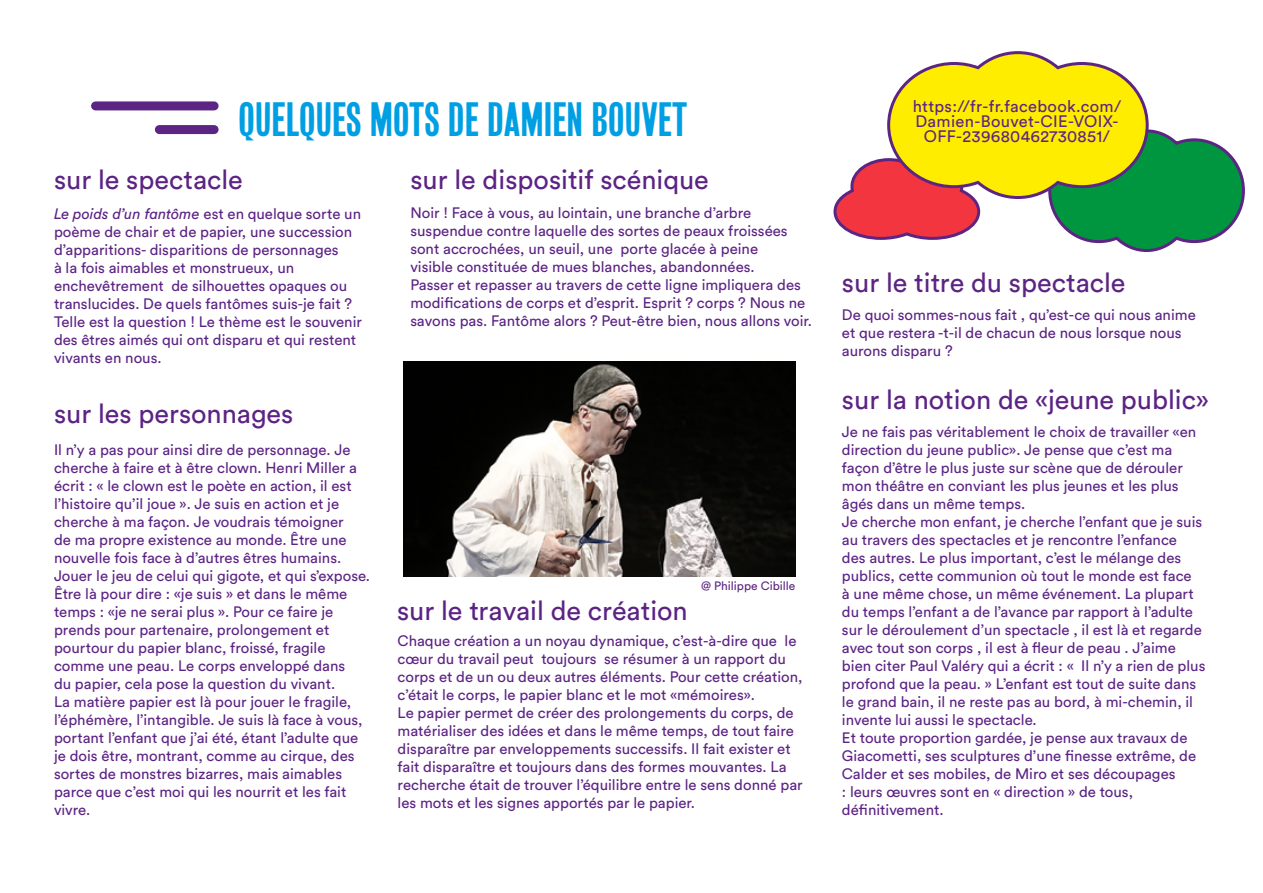
<style>
.page{position:relative;width:1263px;height:893px;background:#fff}
.page>*{position:absolute;margin:0;border:0;box-sizing:border-box;transform-origin:0 0}
.t1{font:45px "Girott";color:#009fe3}
.t2{font:27px "Circular Std";color:#5c2384}
.t3{font:27px "Circular Pro";color:#5c2483}
.t4{font:16.5px/15px "Circular Pro";letter-spacing:.02em;color:#5c2483;text-align:center}
.t5{font:15px/18px "Circular Std";color:#5c2384}
.t6{font:12px "Circular Pro";color:#5c2483}
.s1{font-style:italic}
</style>
<div class="page">
<div style="left:96px;top:101px;width:118px;height:9px;background:#5c2483"></div>
<div style="left:159px;top:125px;width:55px;height:9px;background:#5c2483"></div>
<svg style="left:833px;top:51px;width:412px;height:201px"></svg>
<img style="left:403px;top:361px;width:393px;height:215px">
<h1 class="t1" style="left:238px;top:94px;width:450px">QUELQUES MOTS DE DAMIEN BOUVET</h1>
<h2 class="t2" style="left:410px;top:163px;width:300px">sur le dispositif scénique</h2>
<p class="t5" style="left:410px;top:204px;width:403px">Noir ! Face à vous, au lointain, une branche d’arbre suspendue contre laquelle des sortes de peaux froissées sont accrochées, un seuil, une porte glacée à peine<br>visible constituée de mues blanches, abandonnées.<br>Passer et repasser au travers de cette ligne impliquera des modifications de corps et d’esprit. Esprit ? corps ? Nous ne savons pas. Fantôme alors ? Peut-être bien, nous allons voir.</p>
<h2 class="t2" style="left:54px;top:163px;width:190px">sur le spectacle</h2>
<p class="t5" style="left:54px;top:205px;width:309px"><span class="s1">Le poids d’un fantôme</span> est en quelque sorte un poème de chair et de papier, une succession d’apparitions- disparitions de personnages<br>à la fois aimables et monstrueux, un enchevêtrement de silhouettes opaques ou translucides. De quels fantômes suis-je fait ?<br>Telle est la question ! Le thème est le souvenir des êtres aimés qui ont disparu et qui restent vivants en nous.</p>
<h2 class="t2" style="left:54px;top:397px;width:241px">sur les personnages</h2>
<p class="t5" style="left:54px;top:441px;width:318px">Il n’y a pas pour ainsi dire de personnage. Je cherche à faire et à être clown. Henri Miller a écrit : « le clown est le poète en action, il est l’histoire qu’il joue ». Je suis en action et je cherche à ma façon. Je voudrais témoigner<br>de ma propre existence au monde. Être une nouvelle fois face à d’autres êtres humains.<br>Jouer le jeu de celui qui gigote, et qui s’expose.<br>Être là pour dire : «je suis » et dans le même temps : «je ne serai plus ». Pour ce faire je prends pour partenaire, prolongement et pourtour du papier blanc, froissé, fragile comme une peau. Le corps enveloppé dans<br>du papier, cela pose la question du vivant.<br>La matière papier est là pour jouer le fragile, l’éphémère, l’intangible. Je suis là face à vous, portant l’enfant que j’ai été, étant l’adulte que je dois être, montrant, comme au cirque, des sortes de monstres bizarres, mais aimables parce que c’est moi qui les nourrit et les fait vivre.</p>
<p class="t6" style="left:701px;top:577px;width:96px">@ Philippe Cibille</p>
<h2 class="t2" style="left:397px;top:594px;width:292px">sur le travail de création</h2>
<p class="t5" style="left:398px;top:632px;width:407px">Chaque création a un noyau dynamique, c’est-à-dire que le cœur du travail peut toujours se résumer à un rapport du corps et de un ou deux autres éléments. Pour cette création, c’était le corps, le papier blanc et le mot «mémoires».<br>Le papier permet de créer des prolongements du corps, de matérialiser des idées et dans le même temps, de tout faire disparaître par enveloppements successifs. Il fait exister et fait disparaître et toujours dans des formes mouvantes. La recherche était de trouver l’équilibre entre le sens donné par les mots et les signes apportés par le papier.</p>
<p class="t4" style="left:913px;top:98px;width:210px">https://fr-fr.facebook.com/<br>Damien-Bouvet-CIE-VOIX-<br>OFF-239680462730851/</p>
<h2 class="t3" style="left:842px;top:264px;width:285px">sur le titre du spectacle</h2>
<p class="t5" style="left:842px;top:306px;width:355px">De quoi sommes-nous fait , qu’est-ce qui nous anime et que restera -t-il de chacun de nous lorsque nous aurons disparu ?</p>
<h2 class="t2" style="left:842px;top:383px;width:368px">sur la notion de «jeune public»</h2>
<p class="t5" style="left:842px;top:423px;width:365px">Je ne fais pas véritablement le choix de travailler «en direction du jeune public». Je pense que c’est ma façon d’être le plus juste sur scène que de dérouler mon théâtre en conviant les plus jeunes et les plus âgés dans un même temps.<br>Je cherche mon enfant, je cherche l’enfant que je suis au travers des spectacles et je rencontre l’enfance<br>des autres. Le plus important, c’est le mélange des publics, cette communion où tout le monde est face<br>à une même chose, un même événement. La plupart du temps l’enfant a de l’avance par rapport à l’adulte sur le déroulement d’un spectacle , il est là et regarde avec tout son corps , il est à fleur de peau . J’aime bien citer Paul Valéry qui a écrit : « Il n’y a rien de plus profond que la peau. » L’enfant est tout de suite dans le grand bain, il ne reste pas au bord, à mi-chemin, il invente lui aussi le spectacle.<br>Et toute proportion gardée, je pense aux travaux de Giacometti, ses sculptures d’une finesse extrême, de Calder et ses mobiles, de Miro et ses découpages<br>: leurs œuvres sont en « direction » de tous, définitivement.</p>
</div>
